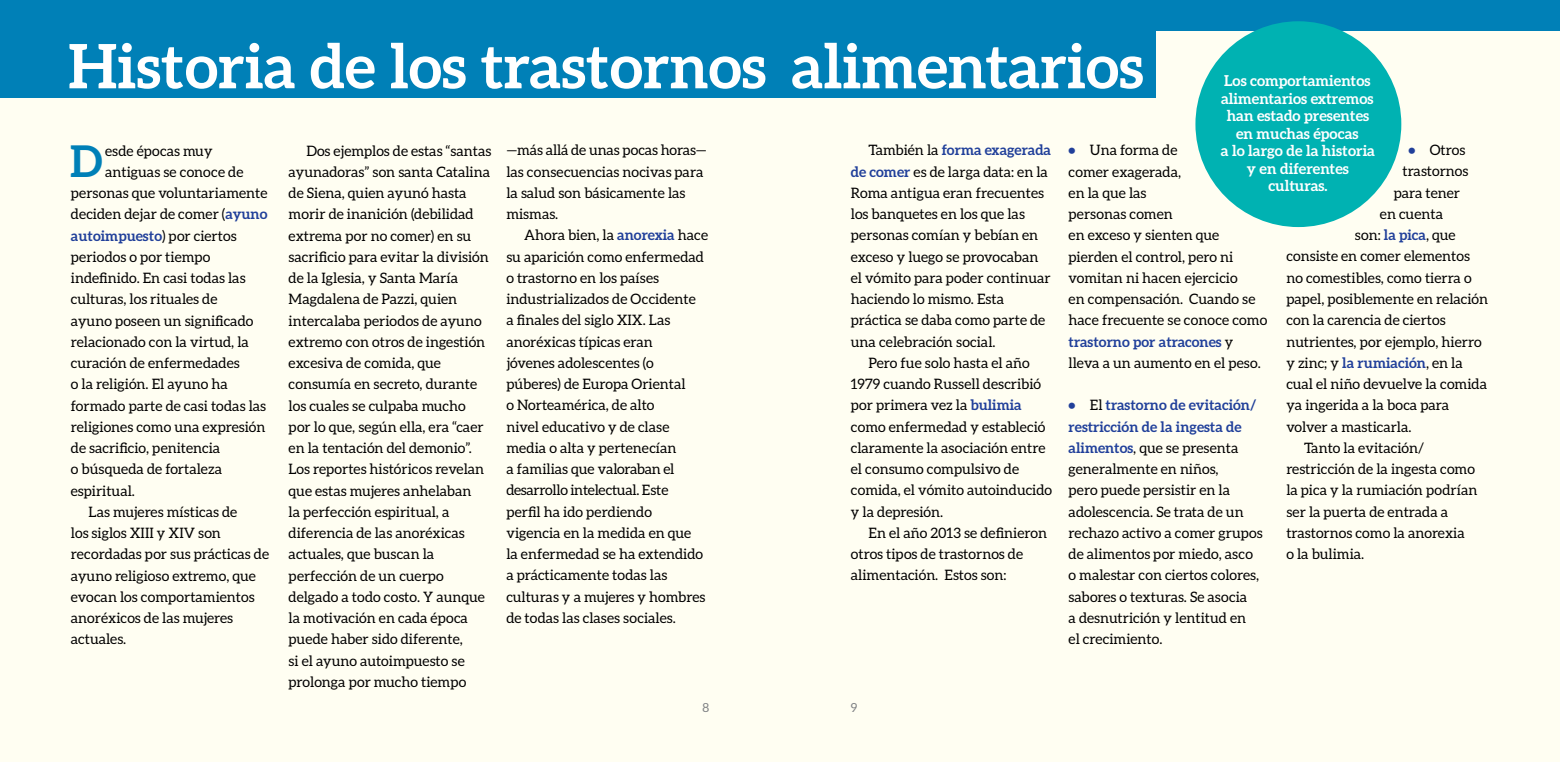
<style>
.page{position:relative;width:1560px;height:762px;background:#fff}
.page>*{position:absolute;margin:0;border:0;box-sizing:border-box;transform-origin:0 0}
.t1{font:700 61.25px "Aleo";color:#fff}
.t2{font:700 43.75px "Aleo";color:#0080b7}
.t3{font:700 15px/17.5px "Aleo";color:#fff;text-align:center}
.t4{font:14.38px/21.2px "Aleo";color:#000}
.t5{font:700 14.38px "Aleo";color:#21409a}
.t6{font:12.5px "Aleo";color:#808285}
.s1{font-weight:700;color:#21409a}
.s2{font-weight:400;color:#000}
</style>
<div class="page">
<div style="left:0;top:0;width:780px;height:762px;background:#fffef2"></div>
<div style="left:780px;top:0;width:779px;height:762px;background:#fffef2"></div>
<div style="left:0;top:0;width:1155px;height:97px;background:#0080b7"></div>
<div style="left:610px;top:0;width:949px;height:30px;background:#0080b7"></div>
<div style="left:1195px;top:21px;width:205px;height:206px;background:#00b2b2;border-radius:50%"></div>
<h1 class="t1" style="left:68px;top:31px;width:1076px">Historia de los trastornos alimentarios</h1>
<p class="t3" style="left:1220px;top:72px;width:156px">Los comportamientos alimentarios extremos han estado presentes en muchas épocas<br>a lo largo de la historia y en diferentes culturas.</p>
<p class="t4" style="left:288px;top:140px;width:204px;text-indent:18px">Dos ejemplos de estas “santas ayunadoras” son santa Catalina de Siena, quien ayunó hasta morir de inanición (debilidad extrema por no comer) en su sacrificio para evitar la división de la Iglesia, y Santa María<br>Magdalena de Pazzi, quien intercalaba periodos de ayuno extremo con otros de ingestión excesiva de comida, que consumía en secreto, durante los cuales se culpaba mucho por lo que, según ella, era “caer en la tentación del demonio”.<br>Los reportes históricos revelan que estas mujeres anhelaban<br>la perfección espiritual, a diferencia de las anoréxicas actuales, que buscan la perfección de un cuerpo delgado a todo costo. Y aunque la motivación en cada época puede haber sido diferente,<br>si el ayuno autoimpuesto se prolonga por mucho tiempo</p>
<p class="t4" style="left:506px;top:140px;width:202px">—más allá de unas pocas horas— las consecuencias nocivas para la salud son básicamente las mismas.</p>
<p class="t4" style="left:850px;top:139px;width:202px;text-indent:18px">También la <span class="s1">forma exagerada de comer</span> es de larga data: en la<br>Roma antigua eran frecuentes los banquetes en los que las personas comían y bebían en exceso y luego se provocaban el vómito para poder continuar haciendo lo mismo. Esta práctica se daba como parte de una celebración social.</p>
<p class="t4" style="left:850px;top:352px;width:203px;text-indent:18px">Pero fue solo hasta el año<br>1979 cuando Russell describió por primera vez la <span class="s1">bulimia </span>como enfermedad y estableció claramente la asociación entre el consumo compulsivo de comida, el vómito autoinducido y la depresión.</p>
<p class="t4" style="left:850px;top:522px;width:198px;text-indent:18px">En el año 2013 se definieron otros tipos de trastornos de alimentación. Estos son:</p>
<p class="t4" style="left:1068px;top:139px;width:200px"><span class="s1">•</span> Una forma de<br>comer exagerada,<br>en la que las<br>personas comen<br>en exceso y sienten que pierden el control, pero ni vomitan ni hacen ejercicio<br>en compensación. Cuando se hace frecuente se conoce como <span class="s1">trastorno por atracones</span> y lleva a un aumento en el peso.</p>
<p class="t4" style="left:1068px;top:394px;width:195px"><span class="s1">•</span> El <span class="s1">trastorno de evitación/ restricción de la ingesta de alimentos</span>, que se presenta generalmente en niños,<br>pero puede persistir en la adolescencia. Se trata de un rechazo activo a comer grupos de alimentos por miedo, asco o malestar con ciertos colores, sabores o texturas. Se asocia<br>a desnutrición y lentitud en<br>el crecimiento.</p>
<p class="t4" style="left:1408px;top:139px;width:58px"><span class="s1">•</span> Otros</p>
<p class="t4" style="left:1402px;top:161px;width:67px">trastornos</p>
<p class="t4" style="left:1393px;top:182px;width:68px">para tener</p>
<p class="t4" style="left:1379px;top:203px;width:65px">en cuenta</p>
<p class="t4" style="left:1354px;top:224px;width:102px">son: <span class="s1">la pica</span>, que</p>
<p class="t4" style="left:1286px;top:246px;width:185px">consiste en comer elementos</p>
<p class="t4" style="left:1286px;top:267px;width:187px">no comestibles, como tierra o</p>
<p class="t4" style="left:1286px;top:288px;width:203px">papel, posiblemente en relación</p>
<p class="t4" style="left:1286px;top:309px;width:161px">con la carencia de ciertos</p>
<p class="t4" style="left:1286px;top:330px;width:197px">nutrientes, por ejemplo, hierro</p>
<p class="t4" style="left:1286px;top:352px;width:178px">y zinc; y <span class="s1">la rumiación</span>, en la</p>
<p class="t4" style="left:1286px;top:373px;width:202px">cual el niño devuelve la comida</p>
<p class="t4" style="left:1286px;top:394px;width:164px">ya ingerida a la boca para</p>
<p class="t4" style="left:1286px;top:415px;width:127px">volver a masticarla.</p>
<p class="t4" style="left:1303px;top:437px;width:121px">Tanto la evitación/</p>
<p class="t4" style="left:1286px;top:458px;width:190px">restricción de la ingesta como</p>
<p class="t4" style="left:1286px;top:479px;width:193px">la pica y la rumiación podrían</p>
<p class="t4" style="left:1286px;top:500px;width:163px">ser la puerta de entrada a</p>
<p class="t4" style="left:1286px;top:522px;width:180px">trastornos como la anorexia</p>
<p class="t4" style="left:1286px;top:543px;width:79px">o la bulimia.</p>
<h2 class="t2" style="left:70px;top:136px;width:34px">D</h2>
<p class="t4" style="left:105px;top:140px;width:109px">esde épocas muy</p>
<p class="t4" style="left:105px;top:161px;width:140px">antiguas se conoce de</p>
<p class="t4" style="left:71px;top:182px;width:198px">personas que voluntariamente</p>
<p class="t4" style="left:71px;top:203px;width:198px">deciden dejar de comer (<span class="s1">ayuno</span></p>
<p class="t5" style="left:71px;top:227px;width:167px">autoimpuesto<span class="s2">) por ciertos</span></p>
<p class="t4" style="left:71px;top:246px;width:141px">periodos o por tiempo</p>
<p class="t4" style="left:71px;top:267px;width:176px">indefinido. En casi todas las</p>
<p class="t4" style="left:71px;top:288px;width:148px">culturas, los rituales de</p>
<p class="t4" style="left:71px;top:310px;width:184px">ayuno poseen un significado</p>
<p class="t4" style="left:71px;top:331px;width:179px">relacionado con la virtud, la</p>
<p class="t4" style="left:71px;top:352px;width:170px">curación de enfermedades</p>
<p class="t4" style="left:71px;top:373px;width:158px">o la religión. El ayuno ha</p>
<p class="t4" style="left:71px;top:395px;width:197px">formado parte de casi todas las</p>
<p class="t4" style="left:71px;top:416px;width:196px">religiones como una expresión</p>
<p class="t4" style="left:71px;top:437px;width:151px">de sacrificio, penitencia</p>
<p class="t4" style="left:71px;top:458px;width:153px">o búsqueda de fortaleza</p>
<p class="t4" style="left:71px;top:480px;width:66px">espiritual.</p>
<p class="t4" style="left:89px;top:501px;width:150px">Las mujeres místicas de</p>
<p class="t4" style="left:71px;top:522px;width:151px">los siglos XIII y XIV son</p>
<p class="t4" style="left:71px;top:543px;width:200px">recordadas por sus prácticas de</p>
<p class="t4" style="left:71px;top:565px;width:186px">ayuno religioso extremo, que</p>
<p class="t4" style="left:71px;top:586px;width:185px">evocan los comportamientos</p>
<p class="t4" style="left:71px;top:607px;width:164px">anoréxicos de las mujeres</p>
<p class="t4" style="left:71px;top:628px;width:57px">actuales.</p>
<p class="t4" style="left:506px;top:224px;width:203px;text-indent:18px">Ahora bien, la <span class="s1">anorexia</span> hace su aparición como enfermedad o trastorno en los países industrializados de Occidente<br>a finales del siglo XIX. Las anoréxicas típicas eran<br>jóvenes adolescentes (o púberes) de Europa Oriental<br>o Norteamérica, de alto<br>nivel educativo y de clase media o alta y pertenecían<br>a familias que valoraban el desarrollo intelectual. Este<br>perfil ha ido perdiendo vigencia en la medida en que<br>la enfermedad se ha extendido a prácticamente todas las culturas y a mujeres y hombres de todas las clases sociales.</p>
<p class="t6" style="left:702px;top:700px;width:8px">8</p>
<p class="t6" style="left:850px;top:700px;width:8px">9</p>
</div>
